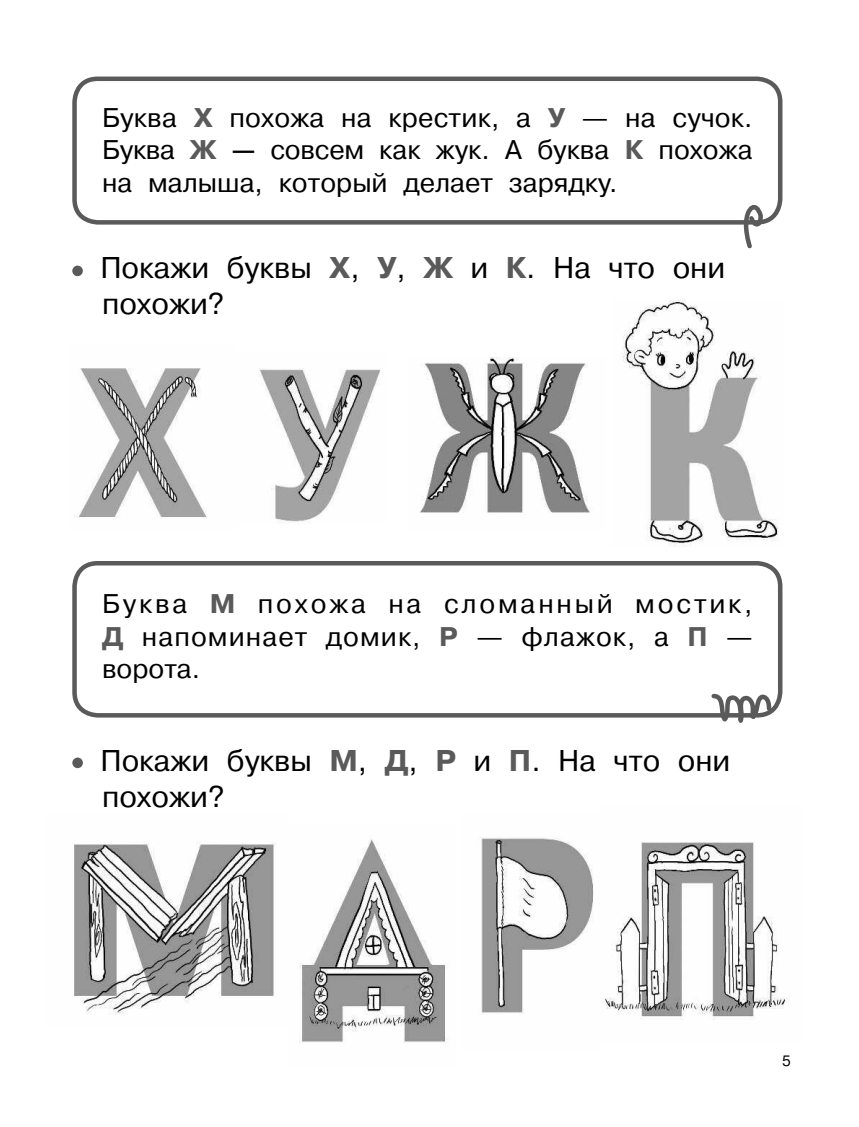
<style>
.page{position:relative;width:859px;height:1127px;background:#fff}
.page>*{position:absolute;margin:0;border:0;box-sizing:border-box;transform-origin:0 0}
.t1{font:30px/36px "Pragmatica C";color:#000}
.t2{font:27px/32.4px "Pragmatica C";color:#000;text-align:justify}
.t3{font:15px "Pragmatica C";color:#000}
.s1{font-weight:700;color:#5a5a5a}
.s2{font-weight:700}
</style>
<div class="page">
<img style="left:72px;top:76px;width:718px;height:967px">
<div style="left:72px;top:77px;width:710px;height:148px;border:4px solid #5a5a5a;border-radius:23px"></div>
<div style="left:72px;top:561px;width:710px;height:156px;border:4px solid #5a5a5a;border-radius:23px"></div>
<svg style="left:737px;top:202px;width:28px;height:50px"></svg>
<svg style="left:700px;top:690px;width:75px;height:353px"></svg>
<div style="left:72px;top:757px;width:11px;height:11px;background:#5a5a5a;border-radius:50%"></div>
<div style="left:72px;top:266px;width:11px;height:10px;background:#5a5a5a;border-radius:50%"></div>
<p class="t2" style="left:102px;top:102px;width:652px">Буква <span class="s1">Х</span> похожа на крестик, а <span class="s1">У</span> — на сучок.<br>Буква <span class="s1">Ж</span> <span class="s2">—</span> совсем как жук. А буква <span class="s1">К</span> похожа на малыша, который делает зарядку.</p>
<p class="t1" style="left:100px;top:250px;width:626px">Покажи буквы <span class="s1">Х</span>, <span class="s1">У</span>, <span class="s1">Ж</span> и <span class="s1">К</span>. На что они похожи?</p>
<p class="t2" style="left:102px;top:588px;width:652px">Буква <span class="s1">М</span> похожа на сломанный мостик, <span class="s1">Д</span> напоминает домик, <span class="s1">Р</span> — флажок, а <span class="s1">П</span> — ворота.</p>
<p class="t1" style="left:100px;top:742px;width:632px">Покажи буквы <span class="s1">М</span>, <span class="s1">Д</span>, <span class="s1">Р</span> и <span class="s1">П</span>. На что они похожи?</p>
<p class="t3" style="left:782px;top:1053px;width:10px">5</p>
</div>
